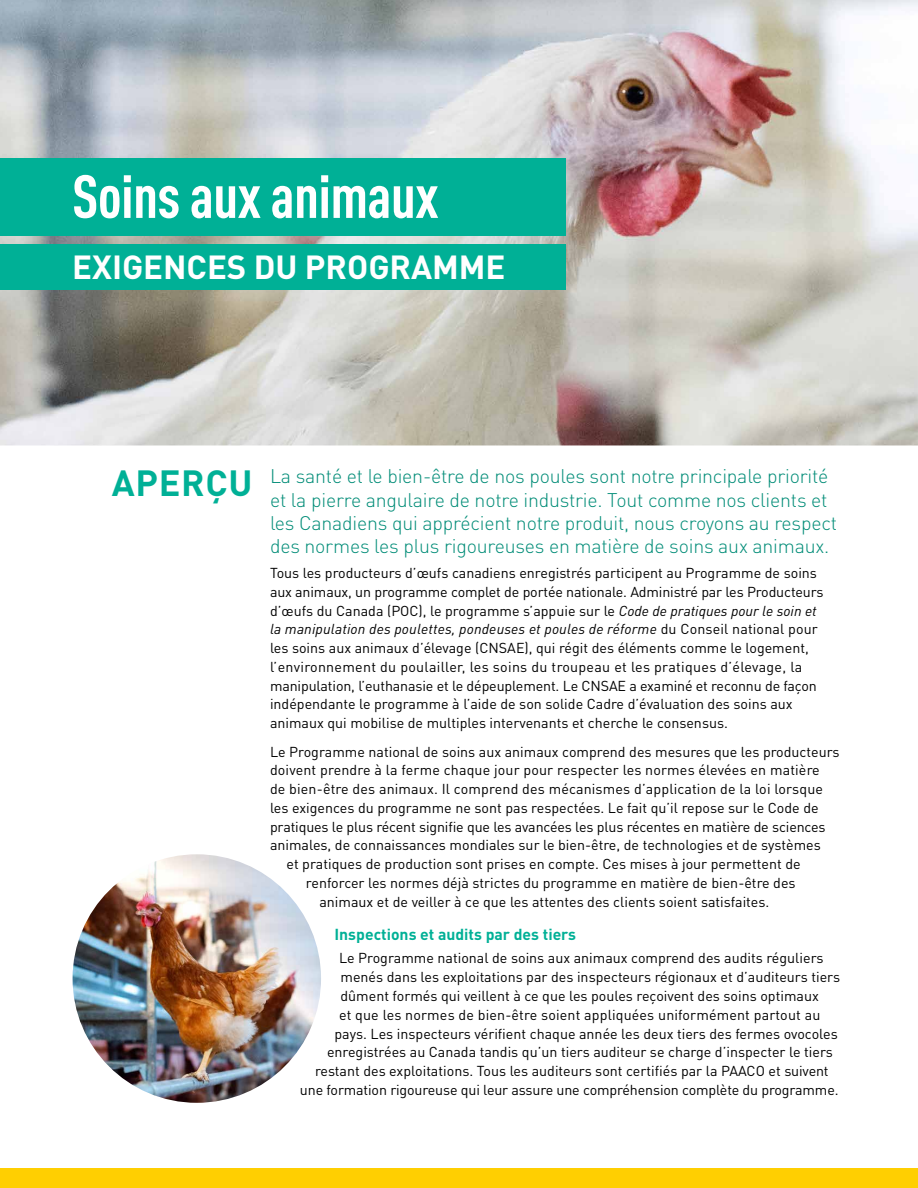
<style>
.page{position:relative;width:918px;height:1188px;background:#fff}
.page>*{position:absolute;margin:0;border:0;box-sizing:border-box;transform-origin:0 0}
.t1{font:700 60px "DIN Cond";letter-spacing:-.01em;color:#fff}
.t2{font:700 36px "DIN Pro";letter-spacing:.02em;color:#00b096}
.t3{font:700 33px "DIN Pro";color:#fff}
.t4{font:300 19.5px/23.2px "DIN Pro";letter-spacing:-.01em;color:#008c77}
.t5{font:700 15.75px "DIN Pro";color:#00b096}
.t6{font:14.25px/18.8px "DIN Pro";color:#000}
.t7{font:italic 14.25px "DIN";letter-spacing:.01em;color:#000}
.s1{font-family:"DIN";font-style:italic}
.s2{font-family:"DIN Pro";font-style:normal}
</style>
<div class="page">
<img style="left:0;top:0;width:918px;height:446px">
<div style="left:0;top:158px;width:566px;height:77px;background:#00b096"></div>
<div style="left:0;top:244px;width:566px;height:45px;background:#00b096"></div>
<img style="left:73px;top:854px;width:248px;height:249px;border-radius:124px">
<div style="left:0;top:1168px;width:918px;height:20px;background:#ffcf01"></div>
<h1 class="t1" style="left:72px;top:160px;width:368px">Soins aux animaux</h1>
<h3 class="t3" style="left:72px;top:245px;width:435px">EXIGENCES DU PROGRAMME</h3>
<h2 class="t2" style="left:112px;top:459px;width:142px">APERÇU</h2>
<p class="t4" style="left:270px;top:464px;width:569px">La santé et le bien-être de nos poules sont notre principale priorité et la pierre angulaire de notre industrie. Tout comme nos clients et les Canadiens qui apprécient notre produit, nous croyons au respect des normes les plus rigoureuses en matière de soins aux animaux.</p>
<p class="t6" style="left:270px;top:563px;width:555px">Tous les producteurs d’œufs canadiens enregistrés participent au Programme de soins aux animaux, un programme complet de portée nationale. Administré par les Producteurs d’œufs du Canada (POC), le programme s’appuie sur le <span class="s1">Code de pratiques pour le soin et</span></p>
<p class="t7" style="left:270px;top:620px;width:549px">la manipulation des poulettes, pondeuses et poules de réforme <span class="s2">du Conseil national pour</span></p>
<p class="t6" style="left:270px;top:638px;width:549px">les soins aux animaux d’élevage (CNSAE), qui régit des éléments comme le logement, l’environnement du poulailler, les soins du troupeau et les pratiques d’élevage, la manipulation, l’euthanasie et le dépeuplement. Le CNSAE a examiné et reconnu de façon indépendante le programme à l’aide de son solide Cadre d’évaluation des soins aux animaux qui mobilise de multiples intervenants et cherche le consensus.</p>
<p class="t6" style="left:270px;top:741px;width:571px">Le Programme national de soins aux animaux comprend des mesures que les producteurs</p>
<p class="t6" style="left:270px;top:760px;width:551px">doivent prendre à la ferme chaque jour pour respecter les normes élevées en matière</p>
<p class="t6" style="left:270px;top:779px;width:555px">de bien-être des animaux. Il comprend des mécanismes d’application de la loi lorsque</p>
<p class="t6" style="left:270px;top:798px;width:550px">les exigences du programme ne sont pas respectées. Le fait qu’il repose sur le Code de</p>
<p class="t6" style="left:270px;top:816px;width:557px">pratiques le plus récent signifie que les avancées les plus récentes en matière de sciences</p>
<p class="t6" style="left:270px;top:835px;width:552px">animales, de connaissances mondiales sur le bien-être, de technologies et de systèmes</p>
<p class="t6" style="left:287px;top:854px;width:516px">et pratiques de production sont prises en compte. Ces mises à jour permettent de</p>
<p class="t6" style="left:306px;top:873px;width:491px">renforcer les normes déjà strictes du programme en matière de bien-être des</p>
<p class="t6" style="left:319px;top:891px;width:451px">animaux et de veiller à ce que les attentes des clients soient satisfaites.</p>
<p class="t5" style="left:334px;top:924px;width:243px">Inspections et audits par des tiers</p>
<p class="t6" style="left:339px;top:948px;width:486px">Le Programme national de soins aux animaux comprend des audits réguliers</p>
<p class="t6" style="left:340px;top:967px;width:501px">menés dans les exploitations par des inspecteurs régionaux et d’auditeurs tiers</p>
<p class="t6" style="left:340px;top:986px;width:480px">dûment formés qui veillent à ce que les poules reçoivent des soins optimaux</p>
<p class="t6" style="left:339px;top:1005px;width:483px">et que les normes de bien-être soient appliquées uniformément partout au</p>
<p class="t6" style="left:334px;top:1023px;width:505px">pays. Les inspecteurs vérifient chaque année les deux tiers des fermes ovocoles</p>
<p class="t6" style="left:327px;top:1042px;width:507px">enregistrées au Canada tandis qu’un tiers auditeur se charge d’inspecter le tiers</p>
<p class="t6" style="left:315px;top:1061px;width:515px">restant des exploitations. Tous les auditeurs sont certifiés par la PAACO et suivent</p>
<p class="t6" style="left:300px;top:1080px;width:540px">une formation rigoureuse qui leur assure une compréhension complète du programme.</p>
</div>
